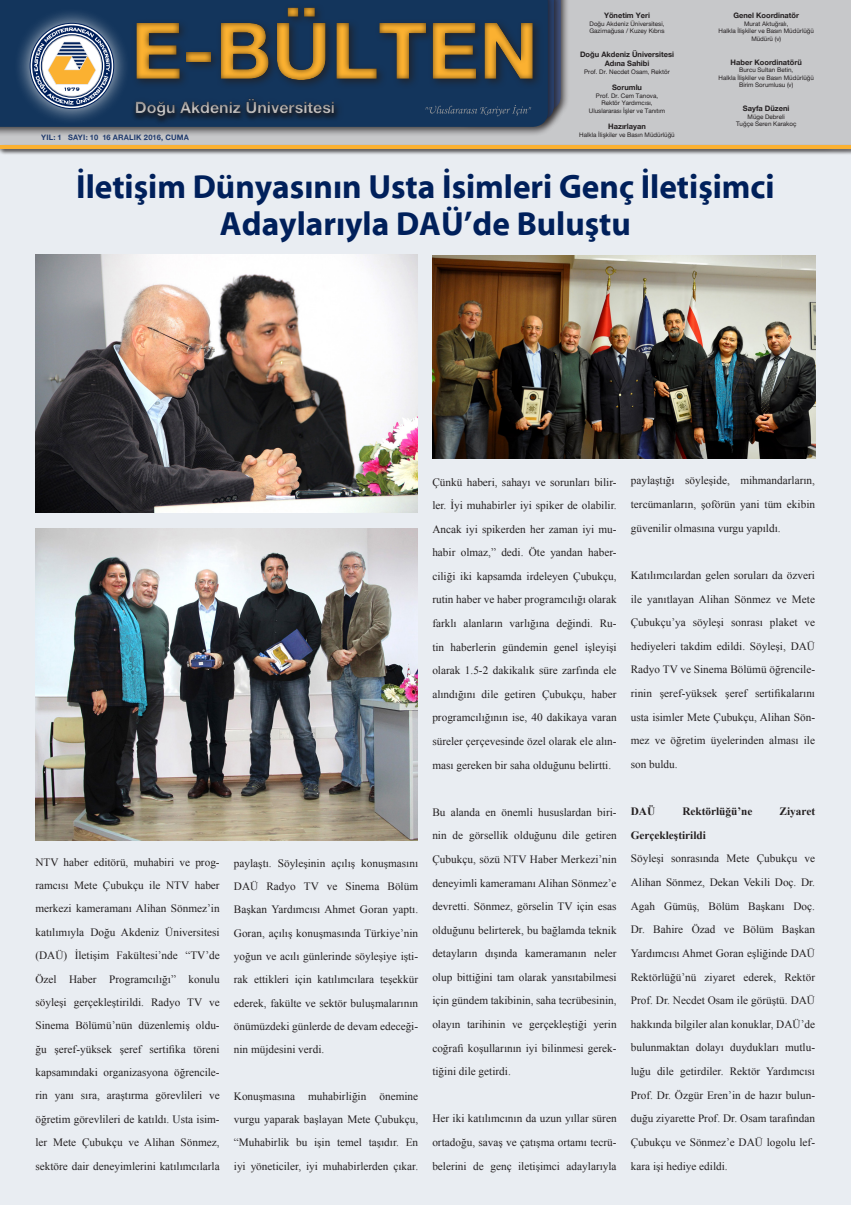
<style>
.page{position:relative;width:851px;height:1205px;background:#fff}
.page>*{position:absolute;margin:0;border:0;box-sizing:border-box;transform-origin:0 0}
.t1{font:700 78.12px "Helvetica Neue EMU";color:#fbb131}
.t2{font:700 33.75px/37.5px "Myriad EMU";color:#00205b;text-align:center}
.t3{font:700 15.62px "Helvetica Neue EMU";color:#fff}
.t4{font:11.25px/23.6px "Times New Roman EMU";color:#231f20;text-align:justify}
.t5{font:700 11.25px "Times New Roman EMU";color:#231f20}
.t6{font:700 7.5px "Helvetica Neue EMU";color:#231f20}
.t7{font:700 7.5px "Helvetica Neue EMU";letter-spacing:.03em;color:#00205b}
.t8{font:6.25px "Helvetica Neue EMU";color:#231f20}
</style>
<div class="page">
<div style="left:0;top:148px;width:850px;height:1057px;background:#e9edf2"></div>
<div style="left:0;top:0;width:850px;height:146px;background:#c7c8ca"></div>
<div style="left:0;top:0;width:425px;height:127px;background:#13355c"></div>
<div style="left:14px;top:7px;width:116px;height:118px;background:#fff;opacity:.75"></div>
<svg style="left:32px;top:25px;width:68px;height:81px;background:#a1a1a0"></svg>
<div style="left:100px;top:2px;width:524px;height:136px;background:#231f20;opacity:.75"></div>
<div style="left:0;top:144px;width:850px;height:11px;background:#231f20;opacity:.75"></div>
<hr style="left:0;top:145px;width:850px;height:4px;background:#fbb131">
<svg style="left:425px;top:0;width:135px;height:121px;background:#193251"></svg>
<img style="left:432px;top:255px;width:383px;height:204px">
<img style="left:35px;top:254px;width:383px;height:258px">
<img style="left:35px;top:528px;width:383px;height:312px">
<h1 class="t1" style="left:131px;top:3px;width:409px">E-BÜLTEN</h1>
<h3 class="t3" style="left:135px;top:98px;width:202px">Doğu Akdeniz Üniversitesi</h3>
<p class="t7" style="left:41px;top:133px;width:149px">YIL: 1 SAYI: 10 16 ARALIK 2016, CUMA</p>
<p class="t2" style="left:76px;top:168px;width:700px">İletişim Dünyasının Usta İsimleri Genç İletişimci<br>Adaylarıyla DAÜ’de Buluştu</p>
<p class="t6" style="left:733px;top:11px;width:67px">Genel Koordinatör</p>
<p class="t8" style="left:744px;top:20px;width:46px">Murat Aktuğralı,</p>
<p class="t8" style="left:718px;top:27px;width:97px">Halkla İlişkiler ve Basın Müdürlüğü</p>
<p class="t8" style="left:751px;top:35px;width:31px">Müdürü (v)</p>
<p class="t6" style="left:730px;top:57px;width:73px">Haber Koordinatörü</p>
<p class="t8" style="left:739px;top:66px;width:56px">Burcu Sultan Betin,</p>
<p class="t8" style="left:718px;top:74px;width:97px">Halkla İlişkiler ve Basın Müdürlüğü</p>
<p class="t8" style="left:739px;top:81px;width:56px">Birim Sorumlusu (v)</p>
<p class="t6" style="left:742px;top:104px;width:48px">Sayfa Düzeni</p>
<p class="t8" style="left:747px;top:113px;width:39px">Müge Debreli</p>
<p class="t8" style="left:736px;top:120px;width:62px">Tuğçe Seren Karakoç</p>
<p class="t6" style="left:604px;top:11px;width:47px">Yönetim Yeri</p>
<p class="t8" style="left:589px;top:20px;width:76px">Doğu Akdeniz Üniversitesi,</p>
<p class="t8" style="left:589px;top:27px;width:76px">Gazimağusa / Kuzey Kıbrıs</p>
<p class="t6" style="left:580px;top:50px;width:95px">Doğu Akdeniz Üniversitesi</p>
<p class="t6" style="left:604px;top:59px;width:46px">Adına Sahibi</p>
<p class="t8" style="left:584px;top:68px;width:87px">Prof. Dr. Necdet Osam, Rektör</p>
<p class="t6" style="left:612px;top:83px;width:31px">Sorumlu</p>
<p class="t8" style="left:596px;top:92px;width:64px">Prof. Dr. Cem Tanova,</p>
<p class="t8" style="left:601px;top:99px;width:53px">Rektör Yardımcısı,</p>
<p class="t8" style="left:588px;top:107px;width:78px">Uluslararası İşler ve Tanıtım</p>
<p class="t6" style="left:608px;top:122px;width:39px">Hazırlayan</p>
<p class="t8" style="left:579px;top:131px;width:97px">Halkla İlişkiler ve Basın Müdürlüğü</p>
<p class="t4" style="left:35px;top:850px;width:186px">NTV haber editörü, muhabiri ve prog&shy;ramcısı Mete Çubukçu ile NTV haber merkezi kameramanı Alihan Sönmez’in katılımıyla Doğu Akdeniz Üniversitesi (DAÜ) İletişim Fakültesi’nde “TV’de Özel Haber Programcılığı” konulu söyleşi gerçekleştirildi. Radyo TV ve Sinema Bölümü’nün düzenlemiş oldu&shy;ğu şeref-yüksek şeref sertifika töreni kapsamındaki organizasyona öğrencile&shy;rin yanı sıra, araştırma görevlileri ve öğretim görevlileri de katıldı. Usta isim&shy;ler Mete Çubukçu ve Alihan Sönmez, sektöre dair deneyimlerini katılımcılarla</p>
<p class="t4" style="left:234px;top:851px;width:186px;line-height:23.2px">paylaştı. Söyleşinin açılış konuşmasını DAÜ Radyo TV ve Sinema Bölüm Başkan Yardımcısı Ahmet Goran yaptı.<br>Goran, açılış konuşmasında Türkiye’nin yoğun ve acılı günlerinde söyleşiye işti&shy;rak ettikleri için katılımcılara teşekkür ederek, fakülte ve sektör buluşmalarının önümüzdeki günlerde de devam edeceği&shy;nin müjdesini verdi.</p>
<p class="t4" style="left:234px;top:1084px;width:186px;line-height:23.2px">Konuşmasına muhabirliğin önemine vurgu yaparak başlayan Mete Çubukçu, “Muhabirlik bu işin temel taşıdır. En iyi yöneticiler, iyi muhabirlerden çıkar.</p>
<p class="t4" style="left:432px;top:470px;width:186px">Çünkü haberi, sahayı ve sorunları bilir&shy;ler. İyi muhabirler iyi spiker de olabilir.<br>Ancak iyi spikerden her zaman iyi mu&shy;habir olmaz,” dedi. Öte yandan haber&shy;ciliği iki kapsamda irdeleyen Çubukçu, rutin haber ve haber programcılığı olarak farklı alanların varlığına değindi. Ru&shy;tin haberlerin gündemin genel işleyişi olarak 1.5-2 dakikalık süre zarfında ele alındığını dile getiren Çubukçu, haber programcılığının ise, 40 dakikaya varan süreler çerçevesinde özel olarak ele alın&shy;ması gereken bir saha olduğunu belirtti.</p>
<p class="t4" style="left:432px;top:800px;width:186px">Bu alanda en önemli hususlardan biri&shy;nin de görsellik olduğunu dile getiren Çubukçu, sözü NTV Haber Merkezi’nin deneyimli kameramanı Alihan Sönmez’e devretti. Sönmez, görselin TV için esas olduğunu belirterek, bu bağlamda teknik detayların dışında kameramanın neler olup bittiğini tam olarak yansıtabilmesi için gündem takibinin, saha tecrübesinin, olayın tarihinin ve gerçekleştiği yerin coğrafi koşullarının iyi bilinmesi gerek&shy;tiğini dile getirdi.</p>
<p class="t4" style="left:432px;top:1106px;width:186px">Her iki katılımcının da uzun yıllar süren ortadoğu, savaş ve çatışma ortamı tecrü&shy;belerini de genç iletişimci adaylarıyla</p>
<p class="t4" style="left:630px;top:469px;width:186px">paylaştığı söyleşide, mihmandarların, tercümanların, şoförün yani tüm ekibin güvenilir olmasına vurgu yapıldı.</p>
<p class="t4" style="left:630px;top:563px;width:186px">Katılımcılardan gelen soruları da özveri ile yanıtlayan Alihan Sönmez ve Mete Çubukçu’ya söyleşi sonrası plaket ve hediyeleri takdim edildi. Söyleşi, DAÜ Radyo TV ve Sinema Bölümü öğrencile&shy;rinin şeref-yüksek şeref sertifikalarını usta isimler Mete Çubukçu, Alihan Sön&shy;mez ve öğretim üyelerinden alması ile son buldu.</p>
<p class="t5" style="left:630px;top:805px;width:26px">DAÜ</p>
<p class="t5" style="left:682px;top:805px;width:71px">Rektörlüğü’ne</p>
<p class="t5" style="left:779px;top:805px;width:37px">Ziyaret</p>
<p class="t5" style="left:630px;top:828px;width:76px">Gerçekleştirildi</p>
<p class="t4" style="left:630px;top:847px;width:186px">Söyleşi sonrasında Mete Çubukçu ve Alihan Sönmez, Dekan Vekili Doç. Dr.<br>Agah Gümüş, Bölüm Başkanı Doç.<br>Dr. Bahire Özad ve Bölüm Başkan Yardımcısı Ahmet Goran eşliğinde DAÜ Rektörlüğü’nü ziyaret ederek, Rektör Prof. Dr. Necdet Osam ile görüştü. DAÜ hakkında bilgiler alan konuklar, DAÜ’de bulunmaktan dolayı duydukları mutlu&shy;luğu dile getirdiler. Rektör Yardımcısı Prof. Dr. Özgür Eren’in de hazır bulun&shy;duğu ziyarette Prof. Dr. Osam tarafından Çubukçu ve Sönmez’e DAÜ logolu lef&shy;kara işi hediye edildi.</p>
</div>
